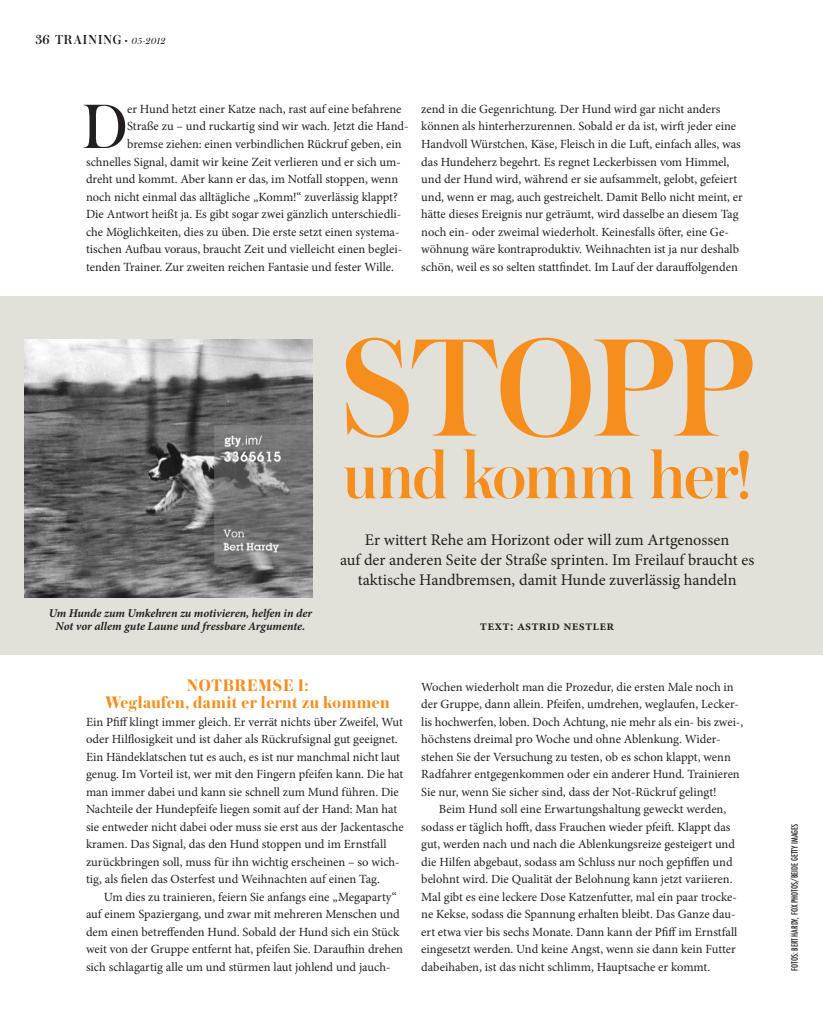
<style>
.page{position:relative;width:823px;height:1035px;background:#fff}
.page>*{position:absolute;margin:0;border:0;box-sizing:border-box;transform-origin:0 0}
.t1{font:500 146.25px "Austin";color:#f68e1e}
.t2{font:500 71.25px "Austin";letter-spacing:-.02em;color:#f68e1e}
.t3{font:65.75px "Austin";color:#231f20}
.t4{font:700 17.5px/17.5px "Austin";letter-spacing:.025em;color:#f68e1e;text-align:center}
.t5{font:16.25px/20px "Minion Pro";color:#231f20;text-align:center}
.t6{font:500 13.75px "Austin";letter-spacing:.065em;color:#231f20}
.t7{font:600 13.75px "Minion Pro";letter-spacing:.015em;color:#231f20}
.t8{font:12.5px/17.5px "Minion Pro";color:#231f20}
.t9{font:italic 700 11.88px/13.4px "Minion Pro";letter-spacing:-.005em;color:#231f20;text-align:center}
.t10{font:condensed 8.5px "Futura LT";color:#231f20}
.s1{font-weight:400;font-style:italic;font-size:9.38px}
</style>
<div class="page">
<div style="left:0;top:296px;width:822px;height:359px;background:#e2e1d9"></div>
<img style="left:25px;top:339px;width:287px;height:259px">
<p class="t6" style="left:35px;top:30px;width:131px">36 Training <span class="s1">• 05-2012</span></p>
<h3 class="t3" style="left:83px;top:82px;width:46px">D</h3>
<p class="t8" style="left:127px;top:100px;width:276px">er Hund hetzt einer Katze nach, rast auf eine befahrene</p>
<p class="t8" style="left:127px;top:118px;width:283px">Straße zu – und ruckartig sind wir wach. Jetzt die Hand-</p>
<p class="t8" style="left:127px;top:135px;width:276px">bremse ziehen: einen verbindlichen Rückruf geben, ein</p>
<p class="t8" style="left:86px;top:153px;width:316px">schnelles Signal, damit wir keine Zeit verlieren und er sich um-</p>
<p class="t8" style="left:86px;top:170px;width:313px">dreht und kommt. Aber kann er das, im Notfall stoppen, wenn</p>
<p class="t8" style="left:86px;top:188px;width:313px">noch nicht einmal das alltägliche „Komm!“ zuverlässig klappt?</p>
<p class="t8" style="left:86px;top:205px;width:316px">Die Antwort heißt ja. Es gibt sogar zwei gänzlich unterschiedli-</p>
<p class="t8" style="left:86px;top:223px;width:315px">che Möglichkeiten, dies zu üben. Die erste setzt einen systema-</p>
<p class="t8" style="left:86px;top:240px;width:317px">tischen Aufbau voraus, braucht Zeit und vielleicht einen beglei-</p>
<p class="t8" style="left:86px;top:258px;width:309px">tenden Trainer. Zur zweiten reichen Fantasie und fester Wille.</p>
<p class="t8" style="left:421px;top:100px;width:323px">zend in die Gegenrichtung. Der Hund wird gar nicht anders können als hinterherzurennen. Sobald er da ist, wirft jeder eine Handvoll Würstchen, Käse, Fleisch in die Luft, einfach alles, was das Hundeherz begehrt. Es regnet Leckerbissen vom Himmel, und der Hund wird, während er sie aufsammelt, gelobt, gefeiert und, wenn er mag, auch gestreichelt. Damit Bello nicht meint, er hätte dieses Ereignis nur geträumt, wird dasselbe an diesem Tag noch ein- oder zweimal wiederholt. Keinesfalls öfter, eine Ge&shy;wöhnung wäre kontraproduktiv. Weihnachten ist ja nur deshalb schön, weil es so selten stattfindet. Im Lauf der darauffolgenden</p>
<p class="t9" style="left:49px;top:606px;width:264px">Um Hunde zum Umkehren zu motivieren, helfen in der<br>Not vor allem gute Laune und fressbare Argumente.</p>
<h1 class="t1" style="left:340px;top:286px;width:415px">Stopp</h1>
<h2 class="t2" style="left:343px;top:425px;width:409px">und komm her!</h2>
<h3 class="t5" style="left:340px;top:530px;width:415px">Er wittert Rehe am Horizont oder will zum Artgenossen<br>auf der anderen Seite der Straße sprinten. Im Freilauf braucht es taktische Handbremsen, damit Hunde zuverlässig handeln</h3>
<p class="t7" style="left:479px;top:615px;width:136px">text: astrid nestler</p>
<h3 class="t4" style="left:105px;top:676px;width:286px">Notbremse 1:<br>Weglaufen, damit er lernt zu kommen</h3>
<p class="t8" style="left:86px;top:713px;width:319px">Ein Pfiff klingt immer gleich. Er verrät nichts über Zweifel, Wut oder Hilflosigkeit und ist daher als Rückrufsignal gut geeignet.<br>Ein Händeklatschen tut es auch, es ist nur manchmal nicht laut genug. Im Vorteil ist, wer mit den Fingern pfeifen kann. Die hat man immer dabei und kann sie schnell zum Mund führen. Die Nachteile der Hundepfeife liegen somit auf der Hand: Man hat sie entweder nicht dabei oder muss sie erst aus der Jackentasche kramen. Das Signal, das den Hund stoppen und im Ernstfall zurückbringen soll, muss für ihn wichtig erscheinen – so wich&shy;tig, als fielen das Osterfest und Weihnachten auf einen Tag.</p>
<p class="t8" style="left:86px;top:888px;width:318px;text-indent:18px">Um dies zu trainieren, feiern Sie anfangs eine „Megaparty“ auf einem Spaziergang, und zwar mit mehreren Menschen und dem einen betreffenden Hund. Sobald der Hund sich ein Stück weit von der Gruppe entfernt hat, pfeifen Sie. Daraufhin drehen sich schlagartig alle um und stürmen laut johlend und jauch-</p>
<p class="t8" style="left:421px;top:678px;width:323px">Wochen wiederholt man die Prozedur, die ersten Male noch in der Gruppe, dann allein. Pfeifen, umdrehen, weglaufen, Lecker&shy;lis hochwerfen, loben. Doch Achtung, nie mehr als ein- bis zwei-, höchstens dreimal pro Woche und ohne Ablenkung. Wider&shy;stehen Sie der Versuchung zu testen, ob es schon klappt, wenn Radfahrer entgegenkommen oder ein anderer Hund. Trainieren Sie nur, wenn Sie sicher sind, dass der Not-Rückruf gelingt!</p>
<p class="t8" style="left:421px;top:800px;width:317px;text-indent:18px">Beim Hund soll eine Erwartungshaltung geweckt werden, sodass er täglich hofft, dass Frauchen wieder pfeift. Klappt das gut, werden nach und nach die Ablenkungsreize gesteigert und die Hilfen abgebaut, sodass am Schluss nur noch gepfiffen und belohnt wird. Die Qualität der Belohnung kann jetzt variieren.<br>Mal gibt es eine leckere Dose Katzenfutter, mal ein paar trocke&shy;ne Kekse, sodass die Spannung erhalten bleibt. Das Ganze dau&shy;ert etwa vier bis sechs Monate. Dann kann der Pfiff im Ernstfall eingesetzt werden. Und keine Angst, wenn sie dann kein Futter dabeihaben, ist das nicht schlimm, Hauptsache er kommt.</p>
<p class="t10" style="left:789px;top:971px;width:149px;rotate:-90deg">Fotos: Bert Hardy, Fox Photos/beide Getty Images</p>
</div>
